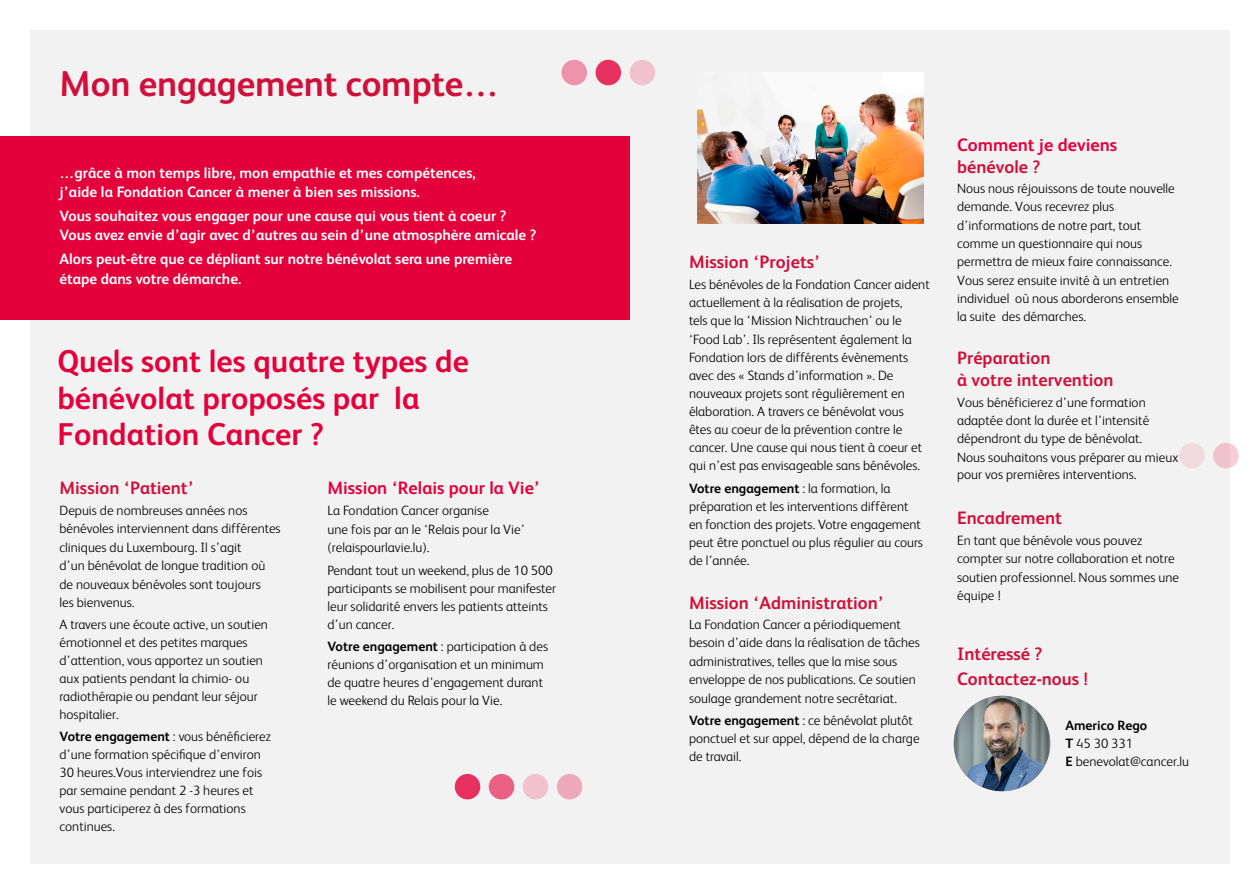
<style>
.page{position:relative;width:1259px;height:893px;background:#fff}
.page>*{position:absolute;margin:0;border:0;box-sizing:border-box;transform-origin:0 0}
.t1{font:700 36px "FS Albert";letter-spacing:-.005em;color:#d0103a}
.t2{font:700 31.5px/36px "FS Albert";color:#e4003b}
.t3{font:700 18px/21.1px "FS Albert";color:#d0103a}
.t4{font:700 18px "FS Albert";color:#e4003b}
.t5{font:700 15px/19.5px "FS Albert";color:#fff}
.t6{font:300 13.5px/18px "FS Albert";color:#000}
.s1{font-weight:700}
</style>
<div class="page">
<div style="left:30px;top:30px;width:1199px;height:833px;background:#f2f2f2"></div>
<div style="left:0;top:136px;width:629px;height:184px;background:#e4003b"></div>
<div style="left:561px;top:60px;width:26px;height:25px;background:#ec92a9;border-radius:50%"></div>
<div style="left:595px;top:60px;width:26px;height:25px;background:#e6305f;border-radius:50%"></div>
<div style="left:629px;top:60px;width:26px;height:25px;background:#efc2ce;border-radius:50%"></div>
<div style="left:489px;top:774px;width:25px;height:25px;background:#e96084;border-radius:50%"></div>
<div style="left:523px;top:774px;width:25px;height:25px;background:#efc2ce;border-radius:50%"></div>
<div style="left:455px;top:774px;width:25px;height:25px;background:#e6305f;border-radius:50%"></div>
<div style="left:557px;top:774px;width:25px;height:25px;background:#eda9bb;border-radius:50%"></div>
<img style="left:697px;top:72px;width:227px;height:151px">
<img style="left:954px;top:695px;width:96px;height:97px">
<div style="left:1213px;top:443px;width:25px;height:25px;background:#efc2ce;border-radius:50%"></div>
<div style="left:1179px;top:443px;width:25px;height:25px;background:#f0dae0;border-radius:50%"></div>
<h1 class="t1" style="left:60px;top:59px;width:441px">Mon engagement compte…</h1>
<p class="t5" style="left:60px;top:162px;width:418px">…grâce à mon temps libre, mon empathie et mes compétences, j’aide la Fondation Cancer à mener à bien ses missions.</p>
<p class="t5" style="left:60px;top:205px;width:478px">Vous souhaitez vous engager pour une cause qui vous tient à coeur ?<br>Vous avez envie d’agir avec d’autres au sein d’une atmosphère amicale ?</p>
<p class="t5" style="left:60px;top:249px;width:454px">Alors peut-être que ce dépliant sur notre bénévolat sera une première étape dans votre démarche.</p>
<h3 class="t3" style="left:689px;top:251px;width:133px">Mission ‘Projets’</h3>
<p class="t6" style="left:689px;top:274px;width:242px">Les bénévoles de la Fondation Cancer aident actuellement à la réalisation de projets,<br>tels que la ‘Mission Nichtrauchen’ ou le ‘Food Lab’. Ils représentent également la Fondation lors de différents évènements avec des « Stands d’information ». De nouveaux projets sont régulièrement en élaboration. A travers ce bénévolat vous êtes au coeur de la prévention contre le cancer. Une cause qui nous tient à coeur et qui n’est pas envisageable sans bénévoles.</p>
<p class="t6" style="left:689px;top:478px;width:235px"><span class="s1">Votre engagement</span> : la formation, la préparation et les interventions diffèrent en fonction des projets. Votre engagement peut être ponctuel ou plus régulier au cours de l’année.</p>
<h3 class="t3" style="left:689px;top:591px;width:197px">Mission ‘Administration’</h3>
<p class="t6" style="left:689px;top:614px;width:232px;line-height:18.5px">La Fondation Cancer a périodiquement besoin d’aide dans la réalisation de tâches administratives, telles que la mise sous enveloppe de nos publications. Ce soutien soulage grandement notre secrétariat.</p>
<p class="t6" style="left:689px;top:711px;width:232px"><span class="s1">Votre engagement</span> : ce bénévolat plutôt ponctuel et sur appel, dépend de la charge de travail.</p>
<h2 class="t2" style="left:57px;top:342px;width:413px">Quels sont les quatre types de bénévolat proposés par la<br>Fondation Cancer ?</h2>
<h3 class="t3" style="left:60px;top:476px;width:136px">Mission ‘Patient’</h3>
<p class="t6" style="left:60px;top:500px;width:223px;line-height:18.5px">Depuis de nombreuses années nos bénévoles interviennent dans différentes cliniques du Luxembourg. Il s’agit<br>d’un bénévolat de longue tradition où de nouveaux bénévoles sont toujours<br>les bienvenus.</p>
<p class="t6" style="left:60px;top:615px;width:210px">A travers une écoute active, un soutien émotionnel et des petites marques d’attention, vous apportez un soutien aux patients pendant la chimio- ou radiothérapie ou pendant leur séjour hospitalier.</p>
<p class="t6" style="left:60px;top:727px;width:213px"><span class="s1">Votre engagement</span> : vous bénéficierez d’une formation spécifique d’environ 30 heures.Vous interviendrez une fois par semaine pendant 2 -3 heures et</p>
<p class="t6" style="left:60px;top:799px;width:188px">vous participerez à des formations continues.</p>
<h3 class="t4" style="left:327px;top:476px;width:214px">Mission ‘Relais pour la Vie’</h3>
<p class="t6" style="left:327px;top:501px;width:199px;line-height:18.6px">La Fondation Cancer organise<br>une fois par an le ‘Relais pour la Vie’ (relaispourlavie.lu).</p>
<p class="t6" style="left:327px;top:561px;width:230px">Pendant tout un weekend, plus de 10 500 participants se mobilisent pour manifester leur solidarité envers les patients atteints d’un cancer.</p>
<p class="t6" style="left:327px;top:637px;width:222px"><span class="s1">Votre engagement</span> : participation à des réunions d’organisation et un minimum de quatre heures d’engagement durant le weekend du Relais pour la Vie.</p>
<h3 class="t4" style="left:957px;top:133px;width:162px">Comment je deviens</h3>
<h3 class="t3" style="left:957px;top:156px;width:85px">bénévole ?</h3>
<p class="t6" style="left:957px;top:178px;width:223px">Nous nous réjouissons de toute nouvelle demande. Vous recevrez plus d’informations de notre part, tout comme un questionnaire qui nous permettra de mieux faire connaissance.<br>Vous serez ensuite invité à un entretien individuel où nous aborderons ensemble la suite des démarches.</p>
<h3 class="t3" style="left:957px;top:347px;width:158px">Préparation<br>à votre intervention</h3>
<p class="t6" style="left:957px;top:392px;width:223px">Vous bénéficierez d’une formation adaptée dont la durée et l’intensité dépendront du type de bénévolat.<br>Nous souhaitons vous préparer au mieux pour vos premières interventions.</p>
<h3 class="t3" style="left:957px;top:507px;width:106px">Encadrement</h3>
<p class="t6" style="left:957px;top:530px;width:223px">En tant que bénévole vous pouvez compter sur notre collaboration et notre soutien professionnel. Nous sommes une équipe !</p>
<h3 class="t3" style="left:957px;top:640px;width:132px;line-height:25.2px">Intéressé ?<br>Contactez-nous !</h3>
<p class="t6" style="left:1065px;top:715px;width:125px"><span class="s1">Americo Rego<br>T</span> 45 30 331<br><span class="s1">E</span> benevolat@cancer.lu</p>
</div>
